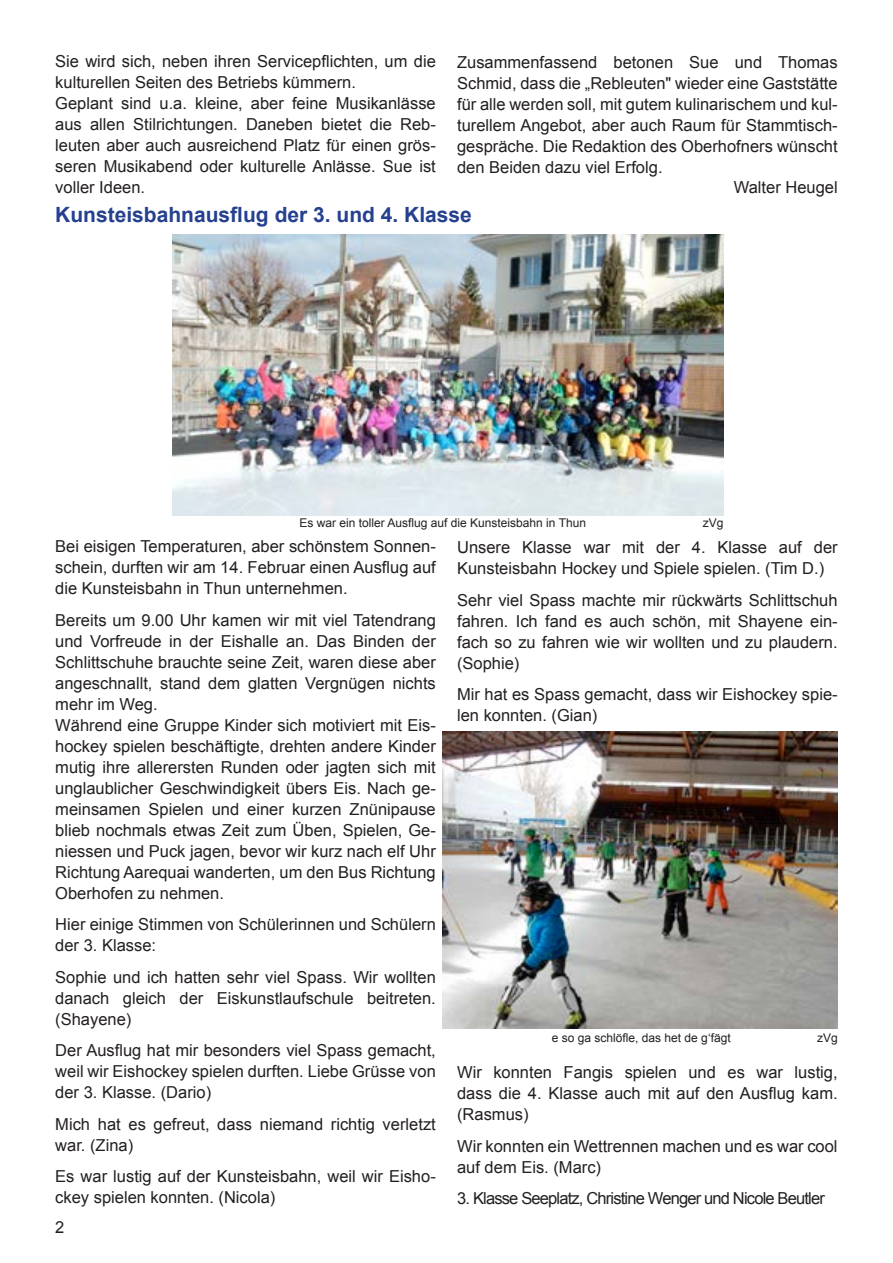
<style>
.page{position:relative;width:893px;height:1263px;background:#fff}
.page>*{position:absolute;margin:0;border:0;box-sizing:border-box;transform-origin:0 0}
.t1{font:700 21px "Arial";color:#25408f}
.t2{font:16.5px/21px "Arial";color:#231f20}
.t3{font:16.5px "Arial";letter-spacing:-.05em;color:#231f20}
.t4{font:12px "Arial";color:#231f20}
</style>
<div class="page">
<img style="left:172px;top:235px;width:552px;height:281px">
<img style="left:442px;top:732px;width:396px;height:296px">
<p class="t2" style="left:55px;top:51px;width:382px">Sie wird sich, neben ihren Servicepflichten, um die kulturellen Seiten des Betriebs kümmern.<br>Geplant sind u.a. kleine, aber feine Musikanlässe aus allen Stilrichtungen. Daneben bietet die Reb&shy;leuten aber auch ausreichend Platz für einen grös&shy;seren Musikabend oder kulturelle Anlässe. Sue ist voller Ideen.</p>
<p class="t2" style="left:457px;top:52px;width:382px">Zusammenfassend betonen Sue und Thomas</p>
<p class="t2" style="left:457px;top:73px;width:382px">Schmid, dass die „Rebleuten" wieder eine Gaststätte</p>
<p class="t2" style="left:457px;top:94px;width:382px">für alle werden soll, mit gutem kulinarischem und kul-</p>
<p class="t2" style="left:457px;top:115px;width:382px">turellem Angebot, aber auch Raum für Stammtisch-</p>
<p class="t2" style="left:457px;top:136px;width:382px">gespräche. Die Redaktion des Oberhofners wünscht</p>
<p class="t2" style="left:457px;top:157px;width:207px">den Beiden dazu viel Erfolg.</p>
<p class="t2" style="left:734px;top:177px;width:105px">Walter Heugel</p>
<p class="t1" style="left:55px;top:201px;width:418px">Kunsteisbahnausflug der 3. und 4. Klasse</p>
<p class="t4" style="left:299px;top:515px;width:288px">Es war ein toller Ausflug auf die Kunsteisbahn in Thun</p>
<p class="t4" style="left:703px;top:515px;width:22px">zVg</p>
<p class="t2" style="left:55px;top:536px;width:382px;text-align:justify">Bei eisigen Temperaturen, aber schönstem Sonnen&shy;schein, durften wir am 14. Februar einen Ausflug auf die Kunsteisbahn in Thun unternehmen.</p>
<p class="t2" style="left:55px;top:609px;width:382px">Bereits um 9.00 Uhr kamen wir mit viel Tatendrang und Vorfreude in der Eishalle an. Das Binden der Schlittschuhe brauchte seine Zeit, waren diese aber angeschnallt, stand dem glatten Vergnügen nichts mehr im Weg.<br>Während eine Gruppe Kinder sich motiviert mit Eis&shy;hockey spielen beschäftigte, drehten andere Kinder mutig ihre allerersten Runden oder jagten sich mit unglaublicher Geschwindigkeit übers Eis. Nach ge&shy;meinsamen Spielen und einer kurzen Znünipause blieb nochmals etwas Zeit zum Üben, Spielen, Ge&shy;niessen und Puck jagen, bevor wir kurz nach elf Uhr Richtung Aarequai wanderten, um den Bus Richtung Oberhofen zu nehmen.</p>
<p class="t2" style="left:55px;top:914px;width:382px">Hier einige Stimmen von Schülerinnen und Schülern der 3. Klasse:</p>
<p class="t2" style="left:55px;top:966px;width:382px;text-align:justify">Sophie und ich hatten sehr viel Spass. Wir wollten danach gleich der Eiskunstlaufschule beitreten. (Shayene)</p>
<p class="t2" style="left:55px;top:1040px;width:382px;text-align:justify">Der Ausflug hat mir besonders viel Spass gemacht, weil wir Eishockey spielen durften. Liebe Grüsse von der 3. Klasse. (Dario)</p>
<p class="t2" style="left:55px;top:1113px;width:382px">Mich hat es gefreut, dass niemand richtig verletzt war. (Zina)</p>
<p class="t2" style="left:55px;top:1166px;width:382px">Es war lustig auf der Kunsteisbahn, weil wir Eisho&shy;ckey spielen konnten. (Nicola)</p>
<p class="t2" style="left:55px;top:1216px;width:11px">2</p>
<p class="t2" style="left:457px;top:537px;width:382px">Unsere Klasse war mit der 4. Klasse auf der<br>Kunsteisbahn Hockey und Spiele spielen. (Tim D.)</p>
<p class="t2" style="left:457px;top:590px;width:382px;text-align:justify">Sehr viel Spass machte mir rückwärts Schlittschuh fahren. Ich fand es auch schön, mit Shayene ein&shy;fach so zu fahren wie wir wollten und zu plaudern. (Sophie)</p>
<p class="t2" style="left:457px;top:684px;width:382px">Mir hat es Spass gemacht, dass wir Eishockey spie&shy;len konnten. (Gian)</p>
<p class="t4" style="left:552px;top:1030px;width:180px">e so ga schlöfle, das het de g‘fägt</p>
<p class="t4" style="left:817px;top:1030px;width:22px">zVg</p>
<p class="t2" style="left:457px;top:1062px;width:382px;text-align:justify">Wir konnten Fangis spielen und es war lustig, dass die 4. Klasse auch mit auf den Ausflug kam. (Rasmus)</p>
<p class="t2" style="left:457px;top:1136px;width:382px">Wir konnten ein Wettrennen machen und es war cool auf dem Eis. (Marc)</p>
<p class="t3" style="left:457px;top:1188px;width:369px">3. Klasse Seeplatz, Christine Wenger und Nicole Beutler</p>
</div>
